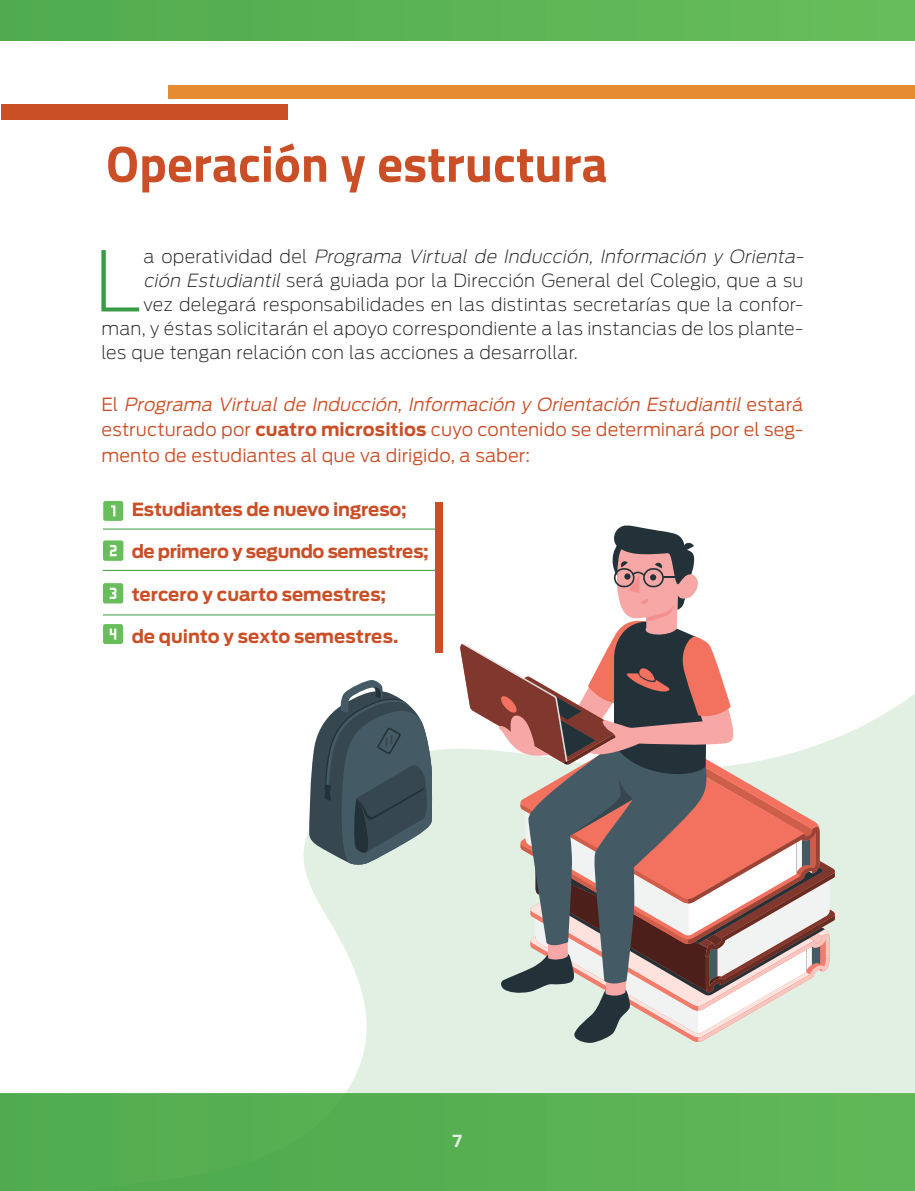
<style>
.page{position:relative;width:915px;height:1191px;background:#fff}
.page>*{position:absolute;margin:0;border:0;box-sizing:border-box;transform-origin:0 0}
.Inicio-texto{font:200 82.8px "Antenna";color:#3a9b45}
.Cabeza{font:700 51px "Cairo";color:#ca4f27}
.Inicio-texto-2{font:200 18px "Antenna";letter-spacing:.01em;color:#231f20}
.Sangre{font:300 18px/25.5px "Antenna";letter-spacing:.005em;color:#ca4f27;text-align:justify}
.Sangre-2{font:700 18px "Antenna";letter-spacing:-.01em;color:#ca4f27}
.Inicio-texto-3{font:italic 200 18px "Antenna";color:#231f20}
.t1{font:700 16.5px "Antenna";color:#fff}
.s1{font-style:normal}
.s2{font-style:italic}
.s3{font-weight:700}
</style>
<div class="page">
<div style="left:0;top:0;width:914px;height:40px;background:#5ab455"></div>
<svg style="left:1px;top:694px;width:913px;height:497px"></svg>
<svg style="left:0;top:1093px;width:1px;height:98px"></svg>
<svg style="left:103px;top:501px;width:20px;height:20px"></svg>
<svg style="left:103px;top:540px;width:20px;height:21px"></svg>
<svg style="left:103px;top:583px;width:20px;height:20px"></svg>
<svg style="left:103px;top:624px;width:20px;height:20px"></svg>
<svg style="left:309px;top:680px;width:123px;height:185px;background:#65757b"></svg>
<svg style="left:460px;top:525px;width:374px;height:518px"></svg>
<hr style="left:103px;top:528px;width:337px;height:1px;background:#3a9b45">
<hr style="left:103px;top:570px;width:337px;height:1px;background:#3a9b45">
<hr style="left:103px;top:614px;width:337px;height:1px;background:#3a9b45">
<div style="left:435px;top:502px;width:7px;height:151px;background:#ca4f27"></div>
<div style="left:168px;top:86px;width:746px;height:13px;background:#e58b31"></div>
<div style="left:1px;top:104px;width:287px;height:16px;background:#ca4f27"></div>
<p class="Cabeza" style="left:106px;top:134px;width:503px">Operación y estructura</p>
<p class="Inicio-texto" style="left:94px;top:232px;width:49px">L</p>
<p class="Inicio-texto-3" style="left:143px;top:246px;width:665px"><span class="s1">a o p e r a t i v i d a d d e l</span> Programa Virtual de Inducción, Información y Orienta-</p>
<p class="Inicio-texto-2" style="left:143px;top:270px;width:661px"><span class="s2">ción Estudiantil</span> será guiada por la Dirección General del Colegio, que a su</p>
<p class="Inicio-texto-2" style="left:143px;top:294px;width:661px">vez delegará responsabilidades en las distintas secretarías que la confor-</p>
<p class="Inicio-texto-2" style="left:101px;top:318px;width:703px">man, y éstas solicitarán el apoyo correspondiente a las instancias de los plante-</p>
<p class="Inicio-texto-2" style="left:101px;top:342px;width:478px">les que tengan relación con las acciones a desarrollar.</p>
<p class="Sangre" style="left:101px;top:391px;width:703px">E l <span class="s2">Programa Virtual de Inducción, Información y Orientación Estudiantil</span> e s t a r á estructurado por <span class="s3">cuatro micrositios</span> cuyo contenido se determinará por el seg&shy;mento de estudiantes al que va dirigido, a saber:</p>
<p class="Sangre-2" style="left:132px;top:498px;width:276px">Estudiantes de nuevo ingreso;</p>
<p class="Sangre-2" style="left:132px;top:541px;width:298px">de primero y segundo semestres;</p>
<p class="Sangre-2" style="left:132px;top:583px;width:256px">tercero y cuarto semestres;</p>
<p class="Sangre-2" style="left:132px;top:626px;width:268px">de quinto y sexto semestres.</p>
<p class="t1" style="left:452px;top:1131px;width:11px">7</p>
</div>
